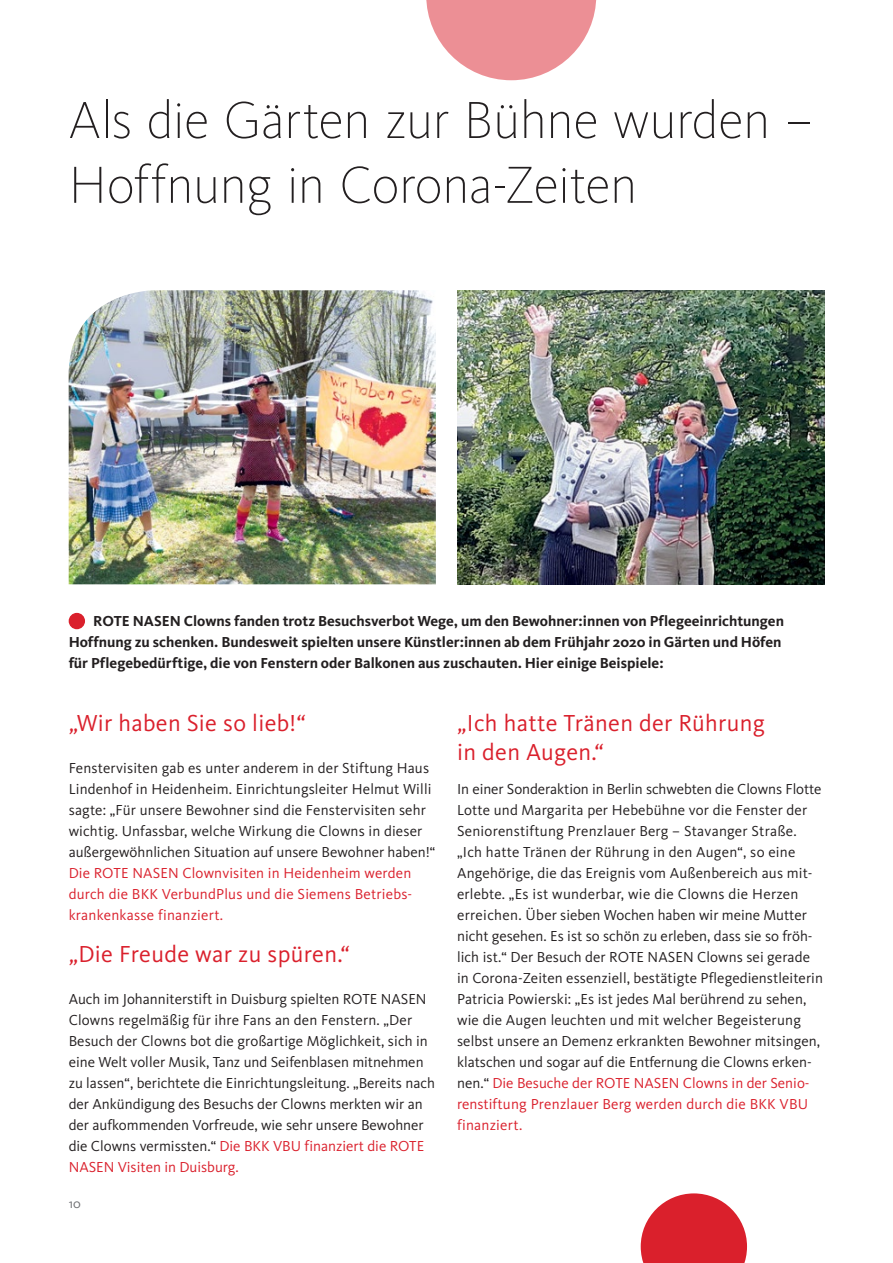
<style>
.page{position:relative;width:893px;height:1263px;background:#fff}
.page>*{position:absolute;margin:0;border:0;box-sizing:border-box;transform-origin:0 0}
.t1{font:200 54px/64.8px "Kievit Pro";letter-spacing:-.015em;color:#231f20}
.t2{font:24px/28.8px "Kievit OT";letter-spacing:.015em;color:#da202c}
.t3{font:15px/21px "Kievit Pro";letter-spacing:.005em;color:#231f20}
.t4{font:700 15px/21px "Kievit Pro";color:#231f20}
.t5{font:15px/21px "Kievit Pro";letter-spacing:.015em;color:#da202c;text-align:justify}
.t6{font:13.5px "Kievit OT";color:#6d6e71}
.s1{color:#da202c}
</style>
<div class="page">
<svg style="left:641px;top:1193px;width:106px;height:70px"></svg>
<svg style="left:426px;top:0;width:170px;height:80px"></svg>
<img style="left:457px;top:290px;width:367px;height:294px">
<img style="left:69px;top:290px;width:367px;height:294px">
<div style="left:69px;top:613px;width:16px;height:16px;background:#da202c;border-radius:50%"></div>
<h1 class="t1" style="left:69px;top:88px;width:745px">Als die Gärten zur Bühne wurden –<br>Hoffnung in Corona-Zeiten</h1>
<p class="t4" style="left:69px;top:611px;width:717px;text-indent:25px">ROTE NASEN Clowns fanden trotz Besuchsverbot Wege, um den Bewohner:innen von Pflegeeinrichtungen<br>Hoffnung zu schenken. Bundesweit spielten unsere Künstler:innen ab dem Frühjahr 2020 in Gärten und Höfen für Pflegebedürftige, die von Fenstern oder Balkonen aus zuschauten. Hier einige Beispiele:</p>
<h2 class="t2" style="left:69px;top:709px;width:239px">„Wir haben Sie so lieb!“</h2>
<p class="t3" style="left:69px;top:758px;width:368px">Fenstervisiten gab es unter anderem in der Stiftung Haus Lindenhof in Heidenheim. Einrichtungsleiter Helmut Willi sagte: „Für unsere Bewohner sind die Fenstervisiten sehr wichtig. Unfassbar, welche Wirkung die Clowns in dieser außergewöhnlichen Situation auf unsere Bewohner haben!“</p>
<p class="t5" style="left:69px;top:863px;width:345px">Die ROTE NASEN Clownvisiten in Heidenheim werden durch die BKK VerbundPlus und die Siemens Betriebs&shy;krankenkasse finanziert.</p>
<h2 class="t2" style="left:69px;top:940px;width:283px">„Die Freude war zu spüren.“</h2>
<p class="t3" style="left:69px;top:989px;width:368px">Auch im Johanniterstift in Duisburg spielten ROTE NASEN Clowns regelmäßig für ihre Fans an den Fenstern. „Der Besuch der Clowns bot die großartige Möglichkeit, sich in eine Welt voller Musik, Tanz und Seifenblasen mitnehmen zu lassen“, berichtete die Einrichtungsleitung. „Bereits nach der Ankündigung des Besuchs der Clowns merkten wir an der aufkommenden Vorfreude, wie sehr unsere Bewohner die Clowns vermissten.“ <span class="s1">Die BKK VBU finanziert die ROTE NASEN Visiten in Duisburg.</span></p>
<p class="t6" style="left:69px;top:1196px;width:14px">10</p>
<h2 class="t2" style="left:457px;top:709px;width:309px">„Ich hatte Tränen der Rührung in den Augen.“</h2>
<p class="t3" style="left:457px;top:779px;width:367px">In einer Sonderaktion in Berlin schwebten die Clowns Flotte Lotte und Margarita per Hebebühne vor die Fenster der Seniorenstiftung Prenzlauer Berg – Stavanger Straße. „Ich hatte Tränen der Rührung in den Augen“, so eine Angehörige, die das Ereignis vom Außenbereich aus mit&shy;erlebte. „Es ist wunderbar, wie die Clowns die Herzen erreichen. Über sieben Wochen haben wir meine Mutter nicht gesehen. Es ist so schön zu erleben, dass sie so fröh&shy;lich ist.“ Der Besuch der ROTE NASEN Clowns sei gerade in Corona-Zeiten essenziell, bestätigte Pflegedienstleiterin Patricia Powierski: „Es ist jedes Mal berührend zu sehen, wie die Augen leuchten und mit welcher Begeisterung selbst unsere an Demenz erkrankten Bewohner mitsingen, klatschen und sogar auf die Entfernung die Clowns erken&shy;nen.“ <span class="s1">Die Besuche der ROTE NASEN Clowns in der Senio&shy;renstiftung Prenzlauer Berg werden durch die BKK VBU finanziert.</span></p>
</div>
